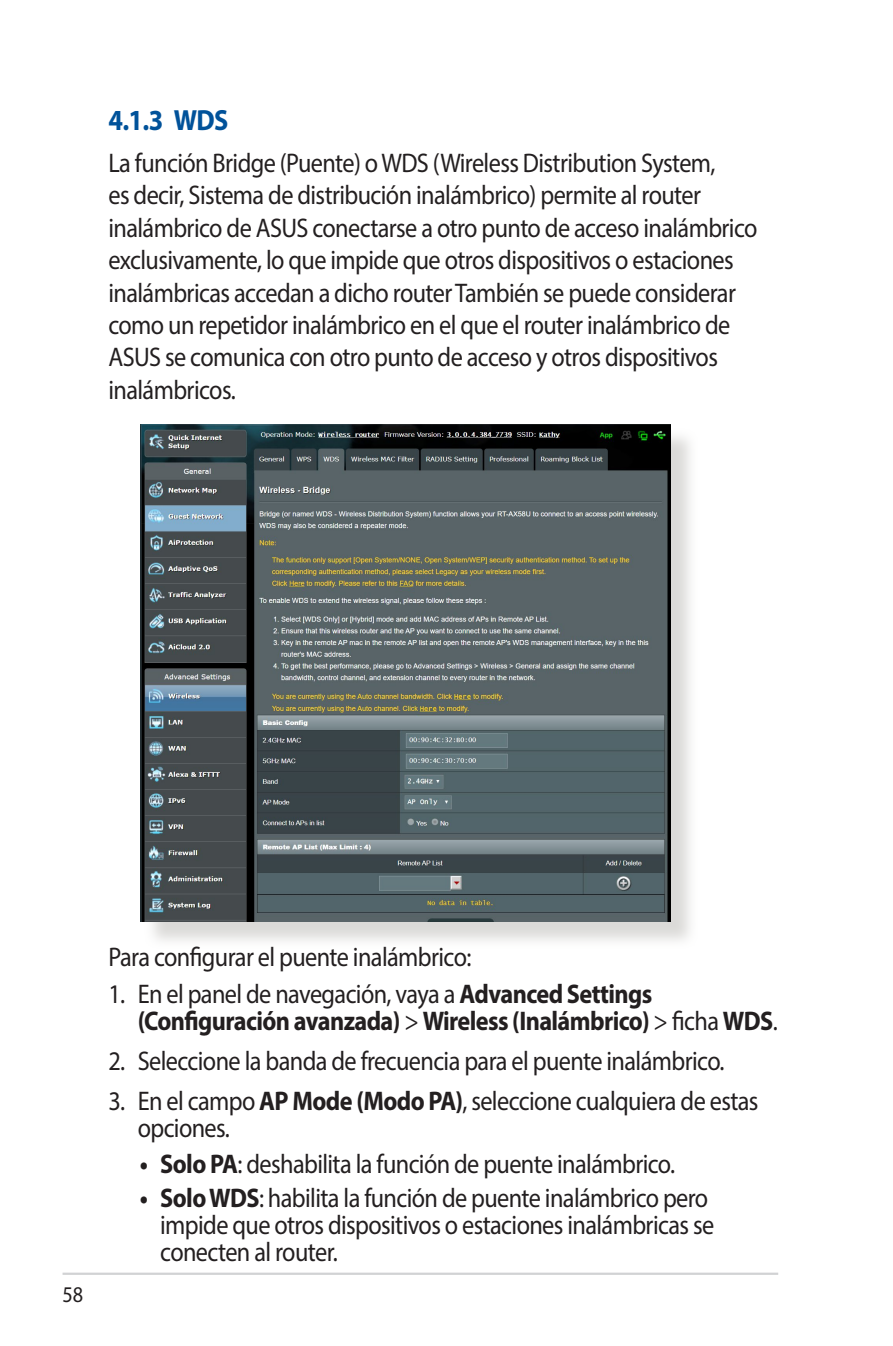
<style>
.page{position:relative;width:893px;height:1346px;background:#fff}
.page>*{position:absolute;margin:0;border:0;box-sizing:border-box;transform-origin:0 0}
.t1{font:700 29.25px "Myriad Pro";color:#01529a;scale:.9 1}
.t2{font:27px/32.4px "Myriad Pro";letter-spacing:-.025em;color:#231f20;scale:.9 1}
.t3{font:700 27px/27px "Myriad Pro";letter-spacing:-.025em;color:#231f20;scale:.9 1}
.t4{font:22.5px "Myriad Pro";color:#231f20;scale:.9 1}
.s1{font-weight:400}
.s2{font-weight:700}
</style>
<div class="page">
<hr style="left:63px;top:1272px;width:715px;height:3px;background:#d1d2d4">
<div style="left:144px;top:427px;width:555px;height:523px;background:#cfcecb;opacity:.75"></div>
<img style="left:140px;top:424px;width:530px;height:498px">
<p class="t1" style="left:108px;top:101px;width:135px">4.1.3 WDS</p>
<p class="t2" style="left:108px;top:146px;width:723px">La función Bridge (Puente) o WDS (Wireless Distribution System,<br>es decir, Sistema de distribución inalámbrico) permite al router inalámbrico de ASUS conectarse a otro punto de acceso inalámbrico exclusivamente, lo que impide que otros dispositivos o estaciones inalámbricas accedan a dicho router También se puede considerar como un repetidor inalámbrico en el que el router inalámbrico de ASUS se comunica con otro punto de acceso y otros dispositivos inalámbricos.</p>
<p class="t4" style="left:63px;top:1281px;width:25px">58</p>
<p class="t2" style="left:108px;top:941px;width:405px">Para configurar el puente inalámbrico:</p>
<p class="t3" style="left:138px;top:979px;width:713px;text-indent:-29px"><span class="s1">1. En el panel de navegación, vaya a</span> Advanced Settings (Configuración avanzada) <span class="s1">&gt;</span> Wireless (Inalámbrico) <span class="s1">&gt; ficha</span> WDS<span class="s1">.</span></p>
<p class="t2" style="left:108px;top:1044px;width:686px">2. Seleccione la banda de frecuencia para el puente inalámbrico.</p>
<p class="t2" style="left:138px;top:1086px;width:691px;line-height:27px;text-indent:-29px">3. En el campo <span class="s2">AP Mode (Modo PA)</span>, seleccione cualquiera de estas opciones.</p>
<p class="t2" style="left:140px;top:1147px;width:596px"><span class="s2">• Solo PA</span>: deshabilita la función de puente inalámbrico.</p>
<p class="t2" style="left:160px;top:1183px;width:617px;line-height:27px;text-indent:-20px"><span class="s2">• Solo WDS</span>: habilita la función de puente inalámbrico pero impide que otros dispositivos o estaciones inalámbricas se conecten al router.</p>
</div>
